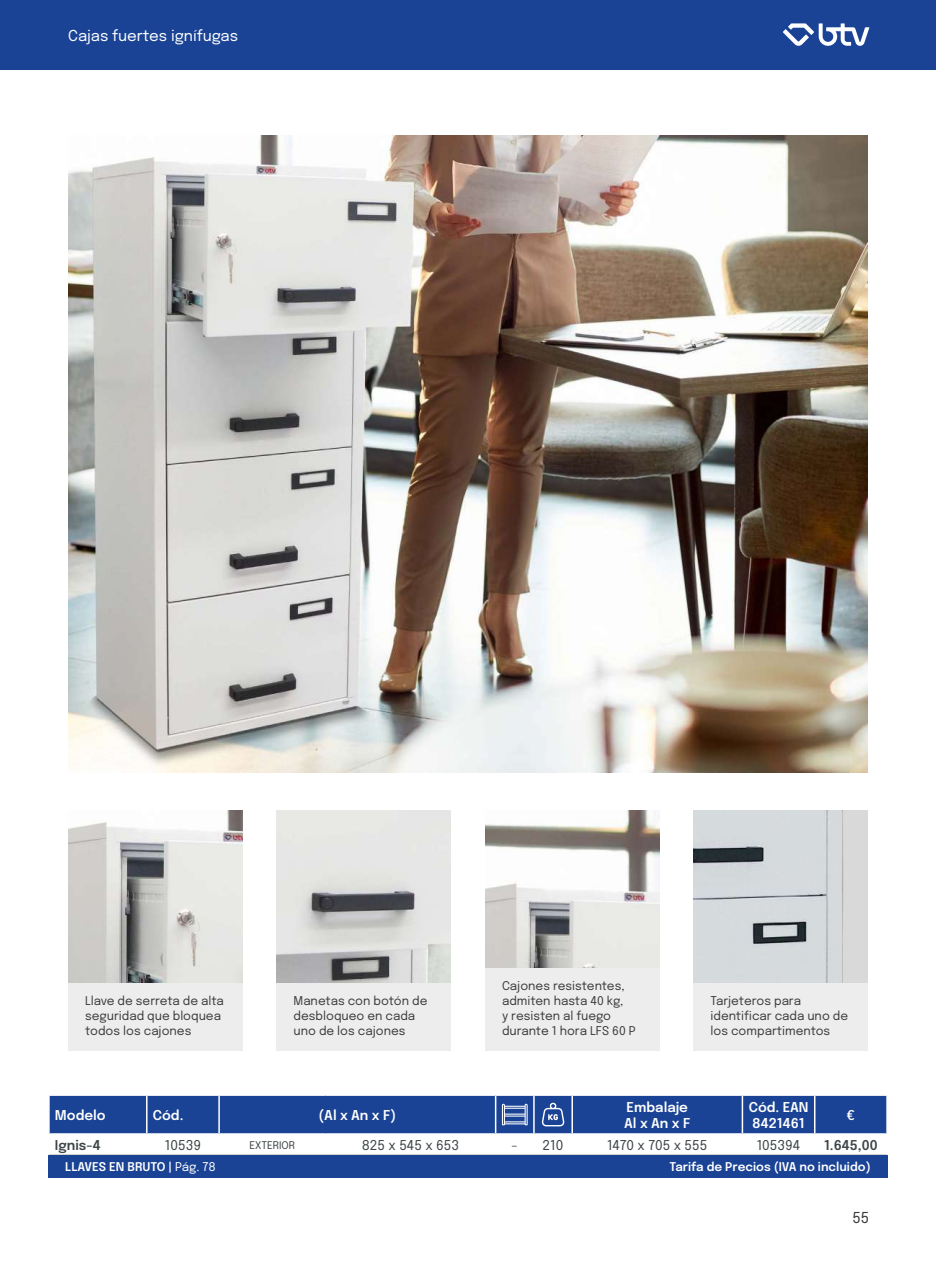
<style>
.page{position:relative;width:936px;height:1263px;background:#fff}
.page>*{position:absolute;margin:0;border:0;box-sizing:border-box;transform-origin:0 0}
.t1{font:15px "Epilogue";color:#fff}
.t2{font:15px "Epilogue";color:#3c3c3b}
.t3{font:600 13.5px/16.2px "Epilogue";color:#fff}
.t4{font:13.5px "Epilogue";color:#3d4548}
.t5{font:600 13.5px "Epilogue";color:#3d4548}
.t6{font:12px/15px "Epilogue";color:#3c3c3b}
.t7{font:600 12px "Epilogue";color:#fff}
.t8{font:10.5px "Epilogue";color:#3d4548}
.s1{font-weight:400}
</style>
<div class="page">
<div style="left:0;top:0;width:935px;height:69px;background:#1a4395"></div>
<svg style="left:783px;top:23px;width:86px;height:23px"></svg>
<img style="left:68px;top:135px;width:799px;height:638px">
<svg style="left:49px;top:1095px;width:838px;height:39px;background:#284f9b"></svg>
<div style="left:276px;top:983px;width:175px;height:67px;background:#ededed"></div>
<img style="left:276px;top:810px;width:175px;height:173px">
<div style="left:68px;top:983px;width:174px;height:67px;background:#ededed"></div>
<div style="left:485px;top:968px;width:174px;height:82px;background:#ededed"></div>
<img style="left:68px;top:810px;width:174px;height:173px">
<img style="left:485px;top:810px;width:174px;height:158px">
<div style="left:693px;top:983px;width:174px;height:67px;background:#ededed"></div>
<img style="left:693px;top:810px;width:174px;height:173px">
<div style="left:48px;top:1155px;width:839px;height:23px;background:#1a4395"></div>
<p class="t1" style="left:68px;top:25px;width:171px">Cajas fuertes ignífugas</p>
<p class="t6" style="left:85px;top:993px;width:140px">Llave de serreta de alta seguridad que bloquea todos los cajones</p>
<p class="t6" style="left:293px;top:993px;width:135px">Manetas con botón de desbloqueo en cada uno de los cajones</p>
<p class="t6" style="left:502px;top:978px;width:135px">Cajones resistentes, admiten hasta 40 kg,<br>y resisten al fuego durante 1 hora LFS 60 P</p>
<p class="t6" style="left:710px;top:993px;width:139px">Tarjeteros para identificar cada uno de los compartimentos</p>
<p class="t3" style="left:55px;top:1106px;width:52px">Modelo</p>
<p class="t3" style="left:153px;top:1106px;width:32px">Cód.</p>
<p class="t3" style="left:318px;top:1106px;width:79px">(Al x An x F)</p>
<p class="t3" style="left:624px;top:1098px;width:68px">Embalaje<br>Al x An x F</p>
<p class="t3" style="left:748px;top:1098px;width:61px">Cód. EAN<br>8421461</p>
<p class="t3" style="left:846px;top:1106px;width:10px">€</p>
<p class="t5" style="left:55px;top:1135px;width:47px">Ignis-4</p>
<p class="t4" style="left:165px;top:1136px;width:38px">10539</p>
<p class="t8" style="left:249px;top:1138px;width:47px">EXTERIOR</p>
<p class="t4" style="left:361px;top:1136px;width:99px">825 x 545 x 653</p>
<p class="t4" style="left:511px;top:1136px;width:53px">- 210</p>
<p class="t4" style="left:607px;top:1136px;width:102px">1470 x 705 x 555</p>
<p class="t4" style="left:756px;top:1136px;width:45px">105394</p>
<p class="t5" style="left:824px;top:1135px;width:55px">1.645,00</p>
<p class="t7" style="left:65px;top:1158px;width:152px">LLAVES EN BRUTO | <span class="s1">Pág. 78</span></p>
<p class="t7" style="left:669px;top:1158px;width:203px">Tarifa de Precios (IVA no incluido)</p>
<p class="t2" style="left:852px;top:1207px;width:19px">55</p>
</div>
